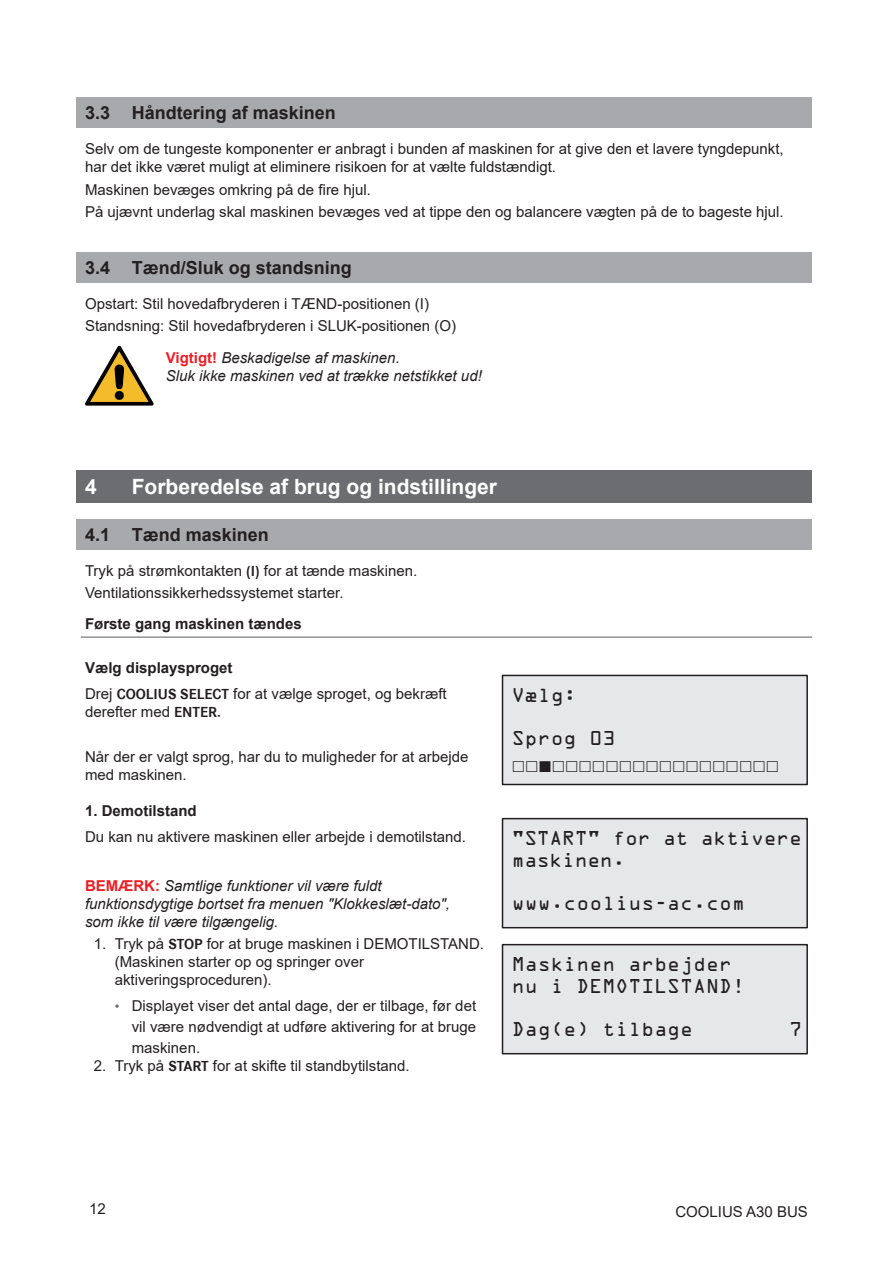
<style>
.page{position:relative;width:893px;height:1263px;background:#fff}
.page>*{position:absolute;margin:0;border:0;box-sizing:border-box;transform-origin:0 0}
.t1{font:700 21px "Arial";color:#fff}
.t2{font:18px/21.6px "OCRA Std";color:#231f20}
.t3{font:700 18px "Arial";color:#231f20}
.t4{font:18px/21.6px "OCRA Std";letter-spacing:-.02em;color:#231f20}
.t5{font:15px/18px "Arial";color:#231f20}
.t6{font:italic 15px/18px "Arial";color:#231f20}
.t7{font:700 15px "Arial";color:#231f20}
.s1{font-weight:700;font-style:normal;color:#ee1d23}
.s2{font-family:"Corporate S";font-weight:700}
.s3{font-weight:700}
.s4{font-size:13.5px;color:#6c6e71}
</style>
<div class="page">
<div style="left:77px;top:98px;width:735px;height:30px;background:#a8a9ad"></div>
<div style="left:77px;top:252px;width:735px;height:30px;background:#a8a9ad"></div>
<div style="left:77px;top:470px;width:735px;height:32px;background:#6c6d70"></div>
<div style="left:77px;top:519px;width:735px;height:31px;background:#a8a9ad"></div>
<hr style="left:81px;top:636px;width:731px;height:2px;background:#6c6d70">
<svg style="left:85px;top:346px;width:69px;height:60px"></svg>
<div style="left:502px;top:675px;width:305px;height:109px;background:#e6e7e9"></div>
<div style="left:502px;top:675px;width:306px;height:110px;border:2px solid #231f20"></div>
<div style="left:502px;top:819px;width:305px;height:109px;background:#e6e7e9"></div>
<div style="left:502px;top:818px;width:306px;height:110px;border:2px solid #231f20"></div>
<div style="left:502px;top:945px;width:305px;height:109px;background:#e6e7e9"></div>
<div style="left:502px;top:944px;width:306px;height:110px;border:2px solid #231f20"></div>
<p class="t3" style="left:85px;top:100px;width:252px">3.3 Håndtering af maskinen</p>
<p class="t5" style="left:85px;top:140px;width:700px">Selv om de tungeste komponenter er anbragt i bunden af maskinen for at give den et lavere tyngdepunkt, har det ikke været muligt at eliminere risikoen for at vælte fuldstændigt.</p>
<p class="t5" style="left:85px;top:178px;width:700px;line-height:22.2px">Maskinen bevæges omkring på de fire hjul.<br>På ujævnt underlag skal maskinen bevæges ved at tippe den og balancere vægten på de to bageste hjul.</p>
<p class="t3" style="left:85px;top:255px;width:268px">3.4 Tænd/Sluk og standsning</p>
<p class="t5" style="left:85px;top:292px;width:372px;line-height:22.2px">Opstart: Stil hovedafbryderen i TÆND-positionen (I)<br>Standsning: Stil hovedafbryderen i SLUK-positionen (O)</p>
<p class="t6" style="left:166px;top:349px;width:317px"><span class="s1">Vigtigt!</span> Beskadigelse af maskinen.<br>Sluk ikke maskinen ved at trække netstikket ud!</p>
<h1 class="t1" style="left:85px;top:472px;width:13px">4</h1>
<h1 class="t1" style="left:132px;top:472px;width:367px">Forberedelse af brug og indstillinger</h1>
<p class="t3" style="left:85px;top:522px;width:185px">4.1 Tænd maskinen</p>
<p class="t5" style="left:85px;top:560px;width:334px;line-height:22.2px">Tryk på strømkontakten <span class="s2">(I)</span> for at tænde maskinen.<br>Ventilationssikkerhedssystemet starter.</p>
<p class="t7" style="left:85px;top:613px;width:218px">Første gang maskinen tændes</p>
<p class="t5" style="left:85px;top:654px;width:363px;line-height:26.5px"><span class="s3">Vælg displaysproget<br></span>Drej <span class="s2">COOLIUS SELECT</span> for at vælge sproget, og bekræft</p>
<p class="t5" style="left:85px;top:703px;width:137px">derefter med <span class="s2">ENTER.</span></p>
<p class="t5" style="left:85px;top:747px;width:385px">Når der er valgt sprog, har du to muligheder for at arbejde med maskinen.</p>
<p class="t7" style="left:85px;top:800px;width:113px">1. Demotilstand</p>
<p class="t5" style="left:85px;top:828px;width:382px">Du kan nu aktivere maskinen eller arbejde i demotilstand.</p>
<p class="t6" style="left:85px;top:877px;width:366px"><span class="s1">BEMÆRK:</span> Samtlige funktioner vil være fuldt funktionsdygtige bortset fra menuen "Klokkeslæt-dato", som ikke til være tilgængelig.</p>
<p class="t5" style="left:115px;top:935px;width:371px;text-indent:-21px">1. Tryk på <span class="s2">STOP</span> for at bruge maskinen i DEMOTILSTAND. (Maskinen starter op og springer over aktiveringsproceduren).</p>
<p class="t5" style="left:132px;top:995px;width:346px;line-height:21px;text-align:justify;text-indent:-17px"><span class="s4">•</span> Displayet viser det antal dage, der er tilbage, før det vil være nødvendigt at udføre aktivering for at bruge maskinen.</p>
<p class="t5" style="left:94px;top:1056px;width:317px">2. Tryk på <span class="s2">START</span> for at skifte til standbytilstand.</p>
<p class="t2" style="left:512px;top:686px;width:66px">Vælg:</p>
<p class="t2" style="left:512px;top:729px;width:105px">Sprog 03</p>
<p class="t4" style="left:512px;top:829px;width:292px">"START" for at aktivere maskinen.</p>
<p class="t2" style="left:512px;top:894px;width:235px">www.coolius-ac.com</p>
<p class="t2" style="left:512px;top:955px;width:235px">Maskinen arbejder nu i DEMOTILSTAND!</p>
<p class="t2" style="left:512px;top:1020px;width:183px">Dag(e) tilbage</p>
<p class="t2" style="left:789px;top:1020px;width:14px">7</p>
<p class="t5" style="left:89px;top:1200px;width:18px">12</p>
<p class="t5" style="left:675px;top:1202px;width:134px">COOLIUS A30 BUS</p>
</div>
